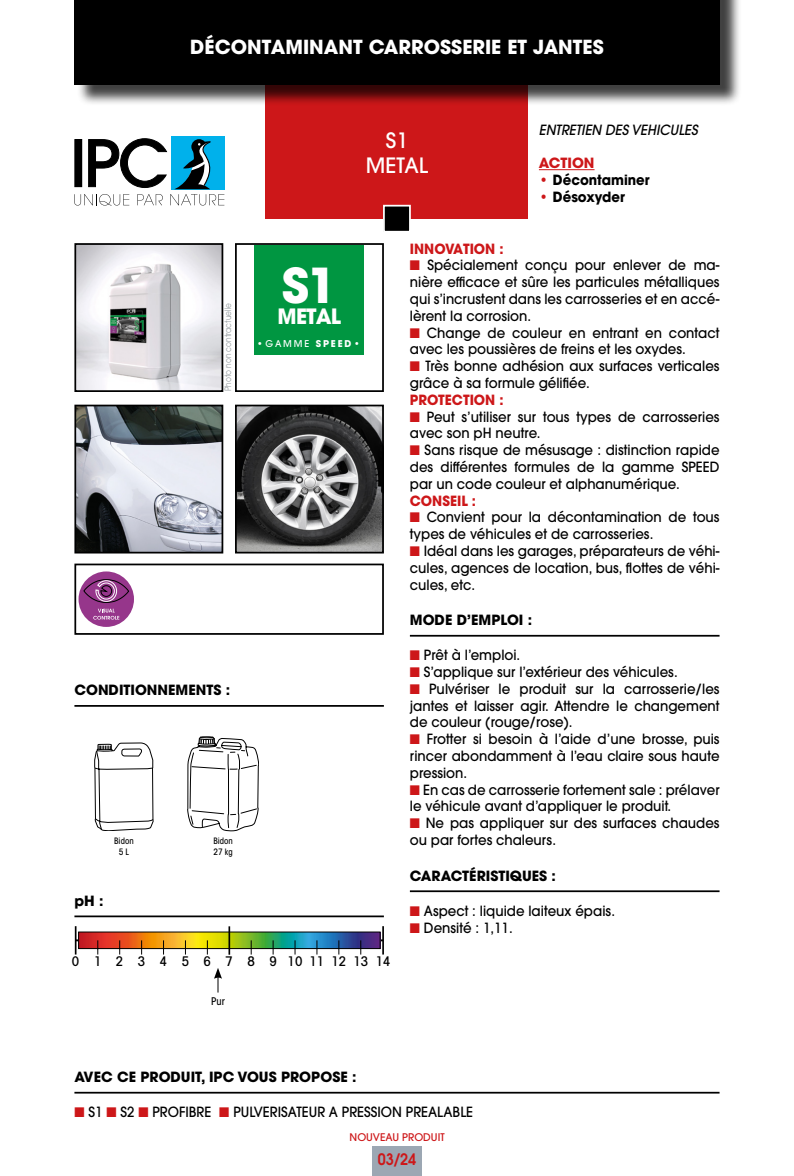
<style>
.page{position:relative;width:794px;height:1176px;background:#fff}
.page>*{position:absolute;margin:0;border:0;box-sizing:border-box;transform-origin:0 0}
.t1{font:700 47.77px "ITC Avant Garde Std";color:#fff}
.t2{font:500 21px "ITC Avant Garde Std";color:#fff}
.t3{font:700 21px "ITC Avant Garde Std";letter-spacing:-.04em;color:#fff}
.t4{font:700 19.25px "ITC Avant Garde Std";color:#fff}
.t5{font:600 15.75px "ITC Avant Garde Std";color:#cd1719;scale:.9 1}
.t6{font:500 14px/16.8px "ITC Avant Garde Std";color:#000;scale:.95 1}
.t7{font:700 14px "ITC Avant Garde Std";color:#000}
.t8{font:700 14px "ITC Avant Garde Std";color:#cd1719;scale:.95 1}
.t9{font:700 14px "ITC Avant Garde Std";color:#000;scale:.95 1}
.t10{font:italic 500 14px "ITC Avant Garde Std";color:#000;scale:.95 1}
.t11{font:700 14px "ITC Avant Garde Std";color:#cd1719}
.t12{font:500 condensed 13.3px "Avant Garde";letter-spacing:.265em;color:#000}
.t13{font:500 10.5px "ITC Avant Garde Std";color:#cd1719}
.t14{font:500 condensed 10.5px "ITC Avant Garde Std";color:#000}
.t15{font:700 9.28px "ITC Avant Garde Std";letter-spacing:.2em;color:#fff}
.t16{font:8.75px "ITC Avant Garde Std";color:#91989c;scale:.85 1}
.t17{font:500 condensed 8.75px "ITC Avant Garde Std";color:#000}
.s1{color:#cd1719}
.s2{font-weight:500}
</style>
<div class="page">
<div style="left:74px;top:563px;width:310px;height:72px;border:2px solid #000"></div>
<div style="left:266px;top:79px;width:262px;height:140px;background:#cd1719"></div>
<div style="left:77px;top:0;width:664px;height:106px;background:#000;opacity:.75"></div>
<div style="left:74px;top:0;width:645px;height:84px;background:#000"></div>
<div style="left:372px;top:1146px;width:50px;height:30px;background:#9ca7b3"></div>
<div style="left:171px;top:136px;width:53px;height:53px;background:#00b1eb"></div>
<svg style="left:74px;top:138px;width:150px;height:67px"></svg>
<div style="left:384px;top:206px;width:26px;height:26px;background:#000"></div>
<div style="left:383px;top:205px;width:28px;height:28px;border:2px solid #fff"></div>
<hr style="left:74px;top:705px;width:310px;height:2px;background:#000">
<hr style="left:410px;top:635px;width:309px;height:1px;background:#000">
<hr style="left:410px;top:890px;width:309px;height:2px;background:#000">
<img style="left:77px;top:246px;width:143px;height:143px">
<div style="left:74px;top:243px;width:149px;height:149px;border:2px solid #000"></div>
<img style="left:77px;top:408px;width:143px;height:142px">
<div style="left:74px;top:405px;width:149px;height:148px;border:2px solid #000"></div>
<div style="left:235px;top:243px;width:149px;height:149px;border:2px solid #000"></div>
<img style="left:238px;top:408px;width:143px;height:142px">
<div style="left:235px;top:405px;width:149px;height:148px;border:2px solid #000"></div>
<hr style="left:74px;top:1092px;width:645px;height:1px;background:#000">
<hr style="left:74px;top:915px;width:310px;height:2px;background:#000">
<hr style="left:76px;top:939px;width:307px;height:2px;background:#000">
<svg style="left:75px;top:926px;width:306px;height:29px"></svg>
<hr style="left:228px;top:926px;width:2px;height:28px;background:#000">
<hr style="left:382px;top:926px;width:2px;height:28px;background:#000">
<svg style="left:214px;top:968px;width:8px;height:24px"></svg>
<hr style="left:539px;top:169px;width:55px;height:1px;background:#cd1719">
<svg style="left:94px;top:743px;width:59px;height:88px"></svg>
<div style="left:254px;top:245px;width:110px;height:110px;background:#009641"></div>
<div style="left:79px;top:571px;width:55px;height:56px;background:#96368b;border-radius:50%"></div>
<svg style="left:83px;top:579px;width:46px;height:41px"></svg>
<svg style="left:187px;top:736px;width:72px;height:95px"></svg>
<p class="t4" style="left:190px;top:34px;width:415px">DÉCONTAMINANT CARROSSERIE ET JANTES</p>
<p class="t16" style="left:223px;top:391px;width:105px;rotate:-90deg">Photo non contractuelle</p>
<p class="t7" style="left:74px;top:681px;width:157px">CONDITIONNEMENTS :</p>
<p class="t17" style="left:114px;top:836px;width:21px">Bidon</p>
<p class="t17" style="left:119px;top:846px;width:12px">5 L</p>
<p class="t7" style="left:74px;top:891px;width:31px">pH :</p>
<p class="t17" style="left:213px;top:836px;width:21px">Bidon</p>
<p class="t17" style="left:213px;top:846px;width:21px">27 kg</p>
<p class="t2" style="left:386px;top:127px;width:24px">S1</p>
<p class="t2" style="left:366px;top:152px;width:64px">METAL</p>
<p class="t10" style="left:539px;top:121px;width:169px">ENTRETIEN DES VEHICULES</p>
<p class="t11" style="left:539px;top:154px;width:57px">ACTION</p>
<p class="t9" style="left:539px;top:171px;width:118px"><span class="s1">•</span> Décontaminer</p>
<p class="t9" style="left:539px;top:187px;width:92px"><span class="s1">•</span> Désoxyder</p>
<p class="t1" style="left:282px;top:253px;width:57px">S1</p>
<p class="t3" style="left:278px;top:302px;width:65px">METAL</p>
<p class="t15" style="left:257px;top:337px;width:105px">•<span class="s2">GAMME</span> SPEED•</p>
<p class="t8" style="left:410px;top:239px;width:100px">INNOVATION :</p>
<p class="t6" style="left:410px;top:257px;width:327px;text-align:justify"><span class="s1">■</span> Spécialement conçu pour enlever de ma&shy;nière efficace et sûre les particules métalliques qui s’incrustent dans les carrosseries et en accé&shy;lèrent la corrosion.</p>
<p class="t6" style="left:410px;top:324px;width:327px"><span class="s1">■</span> Change de couleur en entrant en contact avec les poussières de freins et les oxydes.</p>
<p class="t6" style="left:410px;top:357px;width:327px"><span class="s1">■</span> Très bonne adhésion aux surfaces verticales grâce à sa formule gélifiée.</p>
<p class="t8" style="left:410px;top:390px;width:100px">PROTECTION :</p>
<p class="t6" style="left:410px;top:408px;width:327px"><span class="s1">■</span> Peut s’utiliser sur tous types de carrosseries avec son pH neutre.</p>
<p class="t6" style="left:410px;top:441px;width:327px;text-align:justify"><span class="s1">■</span> Sans risque de mésusage : distinction rapide des différentes formules de la gamme SPEED par un code couleur et alphanumérique.</p>
<p class="t8" style="left:410px;top:491px;width:71px">CONSEIL :</p>
<p class="t6" style="left:410px;top:509px;width:327px"><span class="s1">■</span> Convient pour la décontamination de tous types de véhicules et de carrosseries.</p>
<p class="t6" style="left:410px;top:542px;width:327px;text-align:justify"><span class="s1">■</span> Idéal dans les garages, préparateurs de véhi&shy;cules, agences de location, bus, flottes de véhi&shy;cules, etc.</p>
<p class="t7" style="left:410px;top:611px;width:124px">MODE D’EMPLOI :</p>
<p class="t6" style="left:410px;top:646px;width:118px"><span class="s1">■</span> Prêt à l’emploi.</p>
<p class="t6" style="left:410px;top:663px;width:283px"><span class="s1">■</span> S’applique sur l’extérieur des véhicules.</p>
<p class="t6" style="left:410px;top:680px;width:327px;text-align:justify"><span class="s1">■</span> Pulvériser le produit sur la carrosserie/les jantes et laisser agir. Attendre le changement de couleur (rouge/rose).</p>
<p class="t6" style="left:410px;top:730px;width:327px;text-align:justify"><span class="s1">■</span> Frotter si besoin à l’aide d’une brosse, puis rincer abondamment à l’eau claire sous haute pression.</p>
<p class="t6" style="left:410px;top:781px;width:327px"><span class="s1">■</span> En cas de carrosserie fortement sale : prélaver le véhicule avant d’appliquer le produit.</p>
<p class="t6" style="left:410px;top:814px;width:327px"><span class="s1">■</span> Ne pas appliquer sur des surfaces chaudes ou par fortes chaleurs.</p>
<p class="t7" style="left:410px;top:866px;width:148px">CARACTÉRISTIQUES :</p>
<p class="t6" style="left:410px;top:902px;width:217px"><span class="s1">■</span> Aspect : liquide laiteux épais.</p>
<p class="t6" style="left:410px;top:919px;width:110px"><span class="s1">■</span> Densité : 1,11.</p>
<p class="t12" style="left:72px;top:953px;width:320px">0 1 2 3 4 5 6 7 8 91011121314</p>
<p class="t14" style="left:211px;top:994px;width:15px">Pur</p>
<p class="t7" style="left:74px;top:1067px;width:283px">AVEC CE PRODUIT, IPC VOUS PROPOSE :</p>
<p class="t6" style="left:74px;top:1103px;width:421px"><span class="s1">■</span> S1 <span class="s1">■</span> S2 <span class="s1">■</span> PROFIBRE <span class="s1">■</span> PULVERISATEUR A PRESSION PREALABLE</p>
<p class="t13" style="left:349px;top:1130px;width:97px">NOUVEAU PRODUIT</p>
<p class="t5" style="left:378px;top:1149px;width:44px">03/24</p>
</div>
